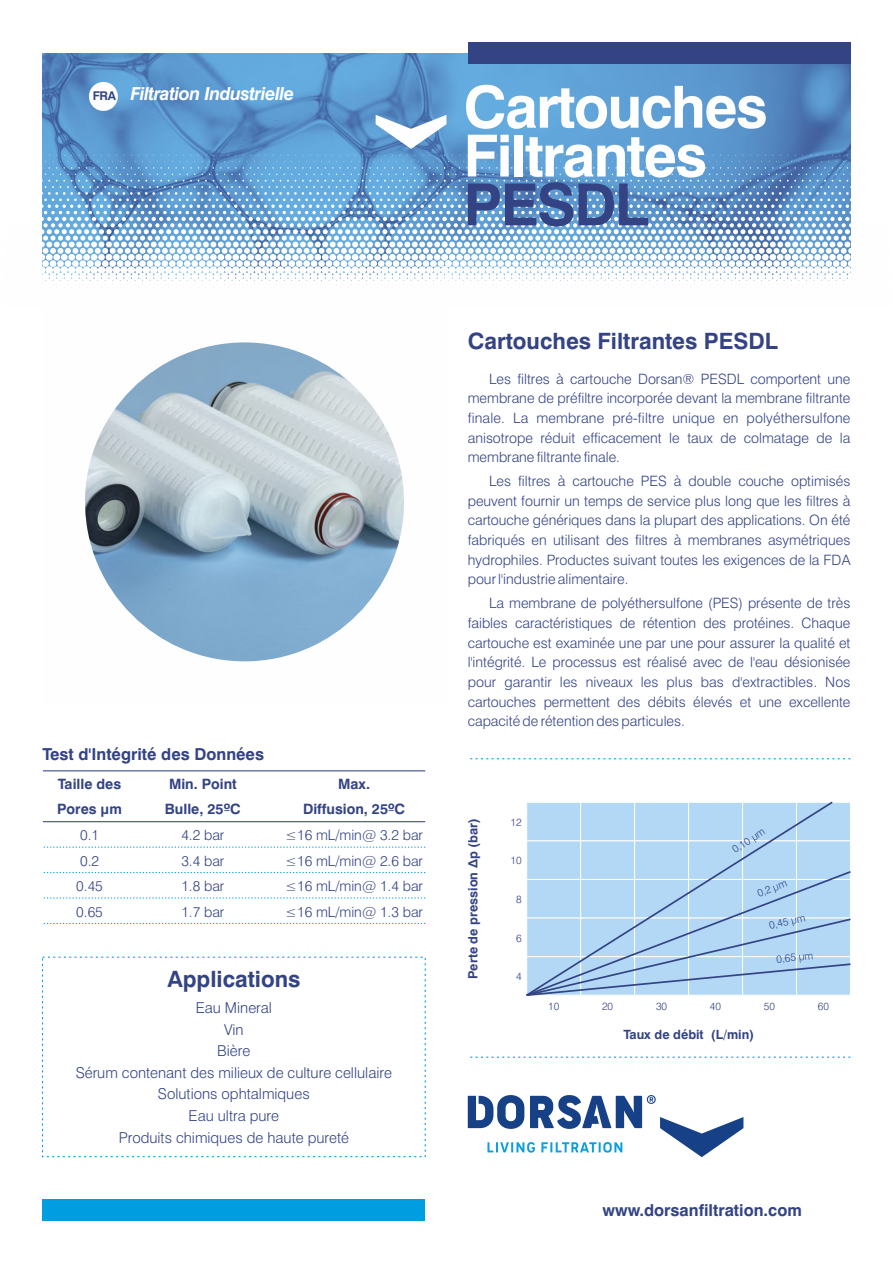
<style>
.page{position:relative;width:893px;height:1263px;background:#fff}
.page>*{position:absolute;margin:0;border:0;box-sizing:border-box;transform-origin:0 0}
.t1{font:700 58.2px/48.8px "Swiss 721 BT";letter-spacing:-.03em;color:#fefefe}
.t2{font:700 58.2px "Swiss 721 BT";letter-spacing:-.03em;color:#334384}
.t3{font:700 22.5px "Swiss 721 BT";color:#334384}
.t4{font:italic 700 18px "Swiss 721 BT";letter-spacing:-.03em;color:#fefefe}
.t5{font:700 16.5px "Swiss 721 BT";color:#334384}
.t6{font:300 15px/21.6px "Swiss 721 BT";color:#334384;text-align:center}
.t7{font:300 14.25px/19.6px "Swiss 721 BT";color:#334384;text-align:justify}
.t8{font:700 14.25px "Swiss 721 BT";color:#334384}
.t9{font:700 12.75px "Swiss 721 BT";color:#334384}
.t10{font:300 10.5px "Swiss 721 BT";color:#334384}
.s1{font-style:normal;font-size:12px;color:#334384}
.s2{font-family:"Arial"}
</style>
<div class="page">
<svg style="left:43px;top:53px;width:807px;height:102px;background:#5a97ce"></svg>
<svg style="left:453px;top:155px;width:398px;height:130px"></svg>
<svg style="left:42px;top:155px;width:411px;height:133px"></svg>
<div style="left:43px;top:1199px;width:382px;height:21px;background:#009ee0"></div>
<div style="left:468px;top:43px;width:382px;height:21px;background:#334384"></div>
<svg style="left:85px;top:342px;width:319px;height:320px"></svg>
<svg style="left:468px;top:1095px;width:275px;height:62px"></svg>
<svg style="left:376px;top:115px;width:70px;height:34px"></svg>
<div style="left:796px;top:802px;width:55px;height:39px;background:#b3d8f6;border:1px solid #fefefe"></div>
<div style="left:796px;top:840px;width:55px;height:40px;background:#b3d8f6;border:1px solid #fefefe"></div>
<svg style="left:470px;top:758px;width:380px;height:1px"></svg>
<svg style="left:470px;top:1057px;width:380px;height:1px"></svg>
<svg style="left:527px;top:801px;width:307px;height:68px"></svg>
<svg style="left:752px;top:834px;width:6px;height:9px"></svg>
<svg style="left:526px;top:869px;width:325px;height:127px;background:#b1d2f0"></svg>
<svg style="left:43px;top:923px;width:382px;height:1px"></svg>
<svg style="left:43px;top:898px;width:382px;height:1px"></svg>
<svg style="left:43px;top:872px;width:382px;height:1px"></svg>
<svg style="left:43px;top:847px;width:382px;height:1px"></svg>
<hr style="left:43px;top:821px;width:382px;height:1px;background:#334384">
<hr style="left:43px;top:770px;width:382px;height:1px;background:#334384">
<div style="left:89px;top:82px;width:29px;height:29px;background:#fefefe;border-radius:50%"></div>
<p class="t4" style="left:93px;top:86px;width:203px"><span class="s1">FRA</span> Filtration Industrielle</p>
<p class="t5" style="left:42px;top:747px;width:223px">Test d'Intégrité des Données</p>
<p class="t8" style="left:58px;top:778px;width:65px">Taille des</p>
<p class="t8" style="left:169px;top:778px;width:69px">Min. Point</p>
<p class="t8" style="left:338px;top:778px;width:33px">Max.</p>
<p class="t8" style="left:57px;top:803px;width:66px">Pores <span class="s2">μ</span>m</p>
<p class="t8" style="left:165px;top:803px;width:77px">Bulle, 25ºC</p>
<p class="t8" style="left:303px;top:803px;width:104px">Diffusion, 25ºC</p>
<p class="t7" style="left:80px;top:826px;width:20px">0.1</p>
<p class="t7" style="left:181px;top:826px;width:44px">4.2 bar</p>
<p class="t7" style="left:285px;top:826px;width:139px">≤16 mL/min@ 3.2 bar</p>
<p class="t7" style="left:80px;top:852px;width:20px">0.2</p>
<p class="t7" style="left:181px;top:852px;width:44px">3.4 bar</p>
<p class="t7" style="left:285px;top:852px;width:139px">≤16 mL/min@ 2.6 bar</p>
<p class="t7" style="left:76px;top:878px;width:28px">0.45</p>
<p class="t7" style="left:181px;top:878px;width:44px">1.8 bar</p>
<p class="t7" style="left:285px;top:878px;width:139px">≤16 mL/min@ 1.4 bar</p>
<p class="t7" style="left:76px;top:903px;width:28px">0.65</p>
<p class="t7" style="left:181px;top:903px;width:44px">1.7 bar</p>
<p class="t7" style="left:285px;top:903px;width:139px">≤16 mL/min@ 1.3 bar</p>
<h2 class="t3" style="left:167px;top:970px;width:135px">Applications</h2>
<p class="t6" style="left:76px;top:998px;width:318px">Eau Mineral<br>Vin<br>Bière<br>Sérum contenant des milieux de culture cellulaire<br>Solutions ophtalmiques<br>Eau ultra pure<br>Produits chimiques de haute pureté</p>
<h1 class="t1" style="left:463px;top:88px;width:306px">Cartouches<br>Filtrantes</h1>
<h1 class="t2" style="left:463px;top:181px;width:187px">PESDL</h1>
<h2 class="t3" style="left:468px;top:332px;width:312px">Cartouches Filtrantes PESDL</h2>
<p class="t7" style="left:468px;top:370px;width:384px;text-indent:21px">Les filtres à cartouche Dorsan® PESDL comportent une membrane de préfiltre incorporée devant la membrane filtrante finale. La membrane pré-filtre unique en polyéthersulfone anisotrope réduit efficacement le taux de colmatage de la membrane filtrante finale.</p>
<p class="t7" style="left:468px;top:473px;width:384px;text-indent:21px">Les filtres à cartouche PES à double couche optimisés peuvent fournir un temps de service plus long que les filtres à cartouche génériques dans la plupart des applications. On été fabriqués en utilisant des filtres à membranes asymétriques hydrophiles. Productes suivant toutes les exigences de la FDA pour l'industrie alimentaire.</p>
<p class="t7" style="left:468px;top:595px;width:384px;text-indent:21px">La membrane de polyéthersulfone (PES) présente de très faibles caractéristiques de rétention des protéines. Chaque cartouche est examinée une par une pour assurer la qualité et l'intégrité. Le processus est réalisé avec de l'eau désionisée pour garantir les niveaux les plus bas d'extractibles. Nos cartouches permettent des débits élevés et une excellente capacité de rétention des particules.</p>
<p class="t9" style="left:468px;top:979px;width:162px;rotate:-90deg">Perte de pression <span class="s2">Δ</span>p (bar)</p>
<p class="t10" style="left:510px;top:818px;width:13px">12</p>
<p class="t10" style="left:510px;top:856px;width:13px">10</p>
<p class="t10" style="left:516px;top:895px;width:7px">8</p>
<p class="t10" style="left:516px;top:934px;width:7px">6</p>
<p class="t10" style="left:516px;top:972px;width:7px">4</p>
<p class="t10" style="left:731px;top:846px;width:38px;rotate:-33deg">0,10 m</p>
<p class="t10" style="left:756px;top:889px;width:33px;rotate:-21deg">0,2 m</p>
<p class="t10" style="left:768px;top:921px;width:38px;rotate:-14deg">0,45 m</p>
<p class="t10" style="left:776px;top:955px;width:38px;rotate:-6deg">0,65 m</p>
<p class="t10" style="left:548px;top:1002px;width:13px">10</p>
<p class="t10" style="left:602px;top:1002px;width:13px">20</p>
<p class="t10" style="left:656px;top:1002px;width:13px">30</p>
<p class="t10" style="left:710px;top:1002px;width:13px">40</p>
<p class="t10" style="left:764px;top:1002px;width:13px">50</p>
<p class="t10" style="left:818px;top:1002px;width:13px">60</p>
<p class="t9" style="left:623px;top:1029px;width:132px">Taux de débit (L/min)</p>
<p class="t5" style="left:603px;top:1203px;width:201px">www.dorsanfiltration.com</p>
</div>
